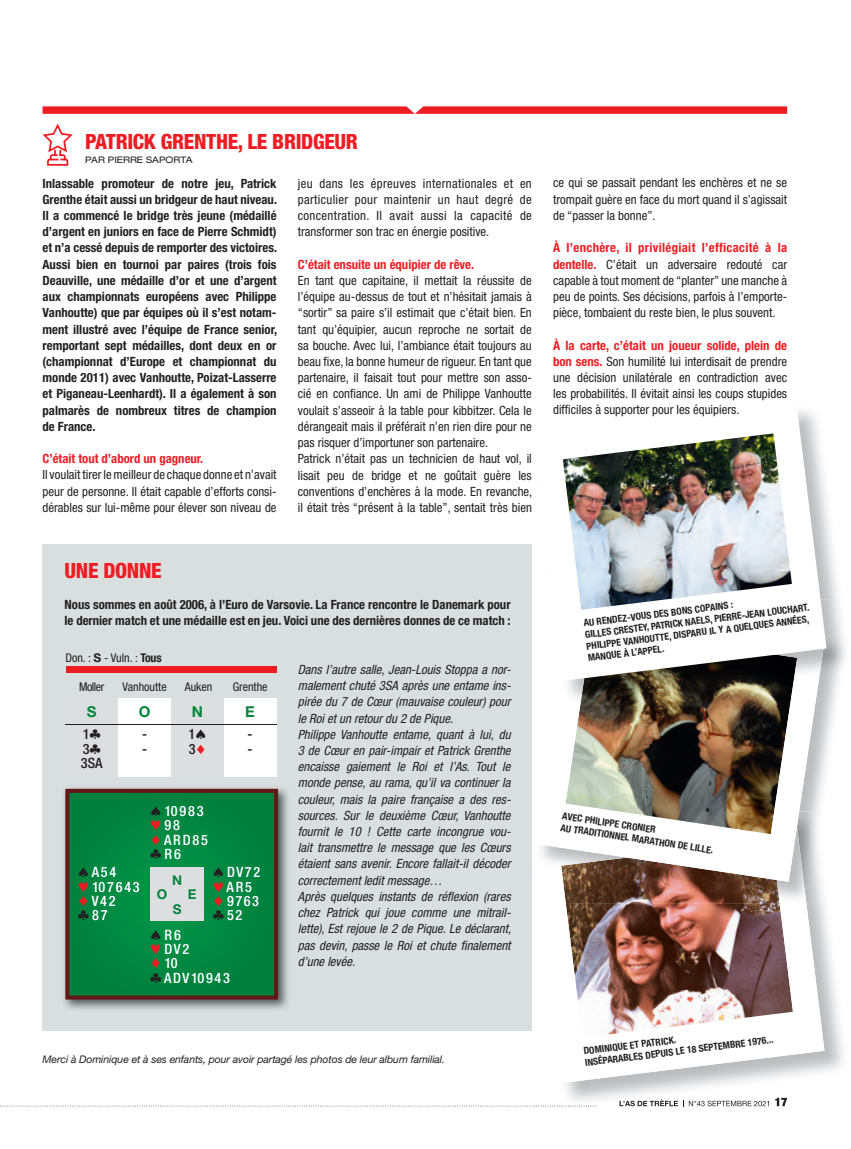
<style>
.page{position:relative;width:851px;height:1149px;background:#fff}
.page>*{position:absolute;margin:0;border:0;box-sizing:border-box;transform-origin:0 0}
.t1{font:800 condensed 21px "Helvetica Neue";letter-spacing:-.015em;color:#ee1d23}
.t2{font:700 15px "Helvetica Neue";color:#00853d}
.t3{font:500 condensed 14.25px/14.2px "Helvetica Neue";letter-spacing:-.04em;color:#fff}
.t4{font:500 condensed 14.25px/14.2px "Helvetica Neue";color:#231f20}
.t5{font:700 13.5px "Helvetica Neue";color:#00853d}
.t6{font:condensed 12.75px/16.2px "Helvetica Neue";color:#231f20;text-align:justify}
.t7{font:700 condensed 12.75px/16.2px "Helvetica Neue";color:#231f20;text-align:justify}
.t8{font:italic condensed 12.75px/16.2px "Helvetica Neue";color:#231f20}
.t9{font:700 condensed 12.75px "Helvetica Neue";color:#ee1d23}
.t10{font:condensed 12px "Helvetica Neue";color:#231f20}
.t11{font:italic 10.5px "Helvetica Neue";letter-spacing:-.01em;color:#231f20}
.t12{font:700 condensed 9.75px/11.7px "Helvetica Neue";color:#231f20}
.t13{font:expanded 9px "Helvetica Neue";color:#231f20}
.s1{font-weight:700;font-stretch:normal}
.s2{font-weight:700}
.s3{color:#ee1d23}
.s4{color:#231f20}
.s5{font-weight:700;color:#ee1d23}
.s6{font-style:italic}
</style>
<div class="page">
<img style="left:566px;top:904px;width:277px;height:202px">
<img style="left:619px;top:1098px;width:59px;height:7px">
<img style="left:684px;top:1100px;width:88px;height:5px">
<svg style="left:775px;top:1097px;width:11px;height:8px"></svg>
<svg style="left:0;top:1105px;width:596px;height:1px"></svg>
<img style="left:531px;top:810px;width:293px;height:272px">
<svg style="left:566px;top:1008px;width:254px;height:69px"></svg>
<svg style="left:43px;top:123px;width:30px;height:43px"></svg>
<div style="left:43px;top:544px;width:488px;height:487px;background:#d9dfdf"></div>
<div style="left:66px;top:666px;width:53px;height:6px;background:#ee1d23"></div>
<div style="left:171px;top:666px;width:53px;height:6px;background:#ee1d23"></div>
<div style="left:224px;top:666px;width:52px;height:6px;background:#ee1d23"></div>
<div style="left:119px;top:666px;width:52px;height:6px;background:#ee1d23"></div>
<div style="left:65px;top:698px;width:59px;height:78px;background:#dddee0"></div>
<div style="left:168px;top:698px;width:59px;height:78px;background:#dddee0"></div>
<div style="left:118px;top:698px;width:53px;height:78px;background:#fff"></div>
<div style="left:224px;top:698px;width:52px;height:78px;background:#fff"></div>
<hr style="left:65px;top:723px;width:211px;height:1px;background:#231f20">
<img style="left:63px;top:787px;width:225px;height:223px">
<svg style="left:65px;top:788px;width:213px;height:211px;background:#097d3e"></svg>
<div style="left:150px;top:866px;width:53px;height:53px;background:#dddee0"></div>
<svg style="left:43px;top:106px;width:744px;height:8px;background:#ef2e34"></svg>
<img style="left:806px;top:881px;width:18px;height:22px">
<img style="left:535px;top:881px;width:271px;height:22px">
<img style="left:534px;top:704px;width:291px;height:177px">
<svg style="left:543px;top:800px;width:231px;height:64px"></svg>
<img style="left:564px;top:680px;width:261px;height:24px">
<img style="left:562px;top:408px;width:264px;height:272px">
<svg style="left:566px;top:581px;width:256px;height:86px"></svg>
<h1 class="t1" style="left:85px;top:128px;width:274px">PATRICK GRENTHE, LE BRIDGEUR</h1>
<p class="t13" style="left:85px;top:154px;width:109px">PAR PIERRE SAPORTA</p>
<p class="t7" style="left:43px;top:175px;width:236px">Inlassable promoteur de notre jeu, Patrick Grenthe était aussi un bridgeur de haut niveau.<br>Il a commencé le bridge très jeune (médaillé d’argent en juniors en face de Pierre Schmidt) et n’a cessé depuis de remporter des victoires.<br>Aussi bien en tournoi par paires (trois fois Deauville, une médaille d’or et une d’argent aux championnats européens avec Philippe Vanhoutte) que par équipes où il s’est notam&shy;ment illustré avec l’équipe de France senior, remportant sept médailles, dont deux en or (championnat d’Europe et championnat du monde 2011) avec Vanhoutte, Poizat-Lasserre et Piganeau-Leenhardt). Il a également à son palmarès de nombreux titres de champion de France.</p>
<p class="t9" style="left:43px;top:451px;width:162px">C’était tout d’abord un gagneur.</p>
<p class="t6" style="left:43px;top:466px;width:235px">Il voulait tirer le meilleur de chaque donne et n’avait peur de personne. Il était capable d’efforts consi&shy;dérables sur lui-même pour élever son niveau de</p>
<h1 class="t1" style="left:65px;top:557px;width:99px">UNE DONNE</h1>
<p class="t6" style="left:298px;top:175px;width:235px">jeu dans les épreuves internationales et en particulier pour maintenir un haut degré de concentration. Il avait aussi la capacité de transformer son trac en énergie positive.</p>
<p class="t9" style="left:298px;top:256px;width:178px">C’était ensuite un équipier de rêve.</p>
<p class="t6" style="left:298px;top:272px;width:236px;text-align:left">En tant que capitaine, il mettait la réussite de l’équipe au-dessus de tout et n’hésitait jamais à “sortir” sa paire s’il estimait que c’était bien. En tant qu’équipier, aucun reproche ne sortait de sa bouche. Avec lui, l’ambiance était toujours au beau fixe, la bonne humeur de rigueur. En tant que partenaire, il faisait tout pour mettre son asso&shy;cié en confiance. Un ami de Philippe Vanhoutte voulait s’asseoir à la table pour kibbitzer. Cela le dérangeait mais il préférait n’en rien dire pour ne pas risquer d’importuner son partenaire.<br>Patrick n’était pas un technicien de haut vol, il lisait peu de bridge et ne goûtait guère les conventions d’enchères à la mode. En revanche, il était très “présent à la table”, sentait très bien</p>
<p class="t7" style="left:65px;top:596px;width:447px">Nous sommes en août 2006, à l’Euro de Varsovie. La France rencontre le Danemark pour le dernier match et une médaille est en jeu. Voici une des dernières donnes de ce match :</p>
<p class="t10" style="left:65px;top:650px;width:98px">Don. : <span class="s1">S</span> - Vuln. : <span class="s2">Tous</span></p>
<p class="t10" style="left:79px;top:679px;width:27px">Moller</p>
<p class="t10" style="left:122px;top:679px;width:46px">Vanhoutte</p>
<p class="t10" style="left:185px;top:679px;width:29px">Auken</p>
<p class="t10" style="left:233px;top:679px;width:36px">Grenthe</p>
<p class="t2" style="left:87px;top:702px;width:11px">S</p>
<p class="t2" style="left:139px;top:702px;width:13px">O</p>
<p class="t2" style="left:192px;top:702px;width:13px">N</p>
<p class="t2" style="left:245px;top:702px;width:11px">E</p>
<p class="t4" style="left:81px;top:726px;width:23px">1♣<br>3♣<br>3SA</p>
<p class="t4" style="left:188px;top:726px;width:19px">1♠<br>3<span class="s3">♦</span></p>
<p class="t4" style="left:142px;top:726px;width:7px">- -</p>
<p class="t4" style="left:247px;top:726px;width:7px">- -</p>
<p class="t3" style="left:78px;top:864px;width:63px"><span class="s4">♠</span> A 5 4<br><span class="s3">♥</span> 10 7 6 4 3 <span class="s3">♦</span> V 4 2 <span class="s4">♣</span>8 7</p>
<p class="t3" style="left:150px;top:803px;width:59px"><span class="s4">♠</span> 10 9 8 3 <span class="s3">♥</span> 9 8<br><span class="s3">♦</span> A R D 8 5 <span class="s4">♣</span> R 6</p>
<p class="t5" style="left:172px;top:871px;width:12px">N</p>
<p class="t5" style="left:157px;top:885px;width:12px">O</p>
<p class="t5" style="left:188px;top:885px;width:10px">E</p>
<p class="t5" style="left:173px;top:900px;width:10px">S</p>
<p class="t3" style="left:213px;top:864px;width:49px"><span class="s4">♠</span> D V 7 2 <span class="s3">♥</span> A R 5 <span class="s3">♦</span> 9 7 6 3 <span class="s4">♣</span>5 2</p>
<p class="t3" style="left:150px;top:927px;width:81px"><span class="s4">♠</span> R 6<br><span class="s3">♥</span> D V 2<br><span class="s3">♦</span> 10<br><span class="s4">♣</span> A D V 10 9 4 3</p>
<p class="t8" style="left:298px;top:661px;width:215px">Dans l’autre salle, Jean-Louis Stoppa a nor&shy;malement chuté 3SA après une entame ins&shy;pirée du 7 de Cœur (mauvaise couleur) pour le Roi et un retour du 2 de Pique.<br>Philippe Vanhoutte entame, quant à lui, du 3 de Cœur en pair-impair et Patrick Grenthe encaisse gaiement le Roi et l’As. Tout le monde pense, au rama, qu’il va continuer la couleur, mais la paire française a des res&shy;sources. Sur le deuxième Cœur, Vanhoutte fournit le 10 ! Cette carte incongrue vou&shy;lait transmettre le message que les Cœurs étaient sans avenir. Encore fallait-il décoder correctement ledit message…<br>Après quelques instants de réflexion (rares chez Patrick qui joue comme une mitrail&shy;lette), Est rejoue le 2 de Pique. Le déclarant, pas devin, passe le Roi et chute finalement d’une levée.</p>
<p class="t11" style="left:43px;top:1052px;width:404px">Merci à Dominique et à ses enfants, pour avoir partagé les photos de leur album familial.</p>
<p class="t6" style="left:553px;top:175px;width:235px">ce qui se passait pendant les enchères et ne se trompait guère en face du mort quand il s’agissait de “passer la bonne”.</p>
<p class="t6" style="left:553px;top:239px;width:235px"><span class="s5">À l’enchère, il privilégiait l’efficacité à la dentelle.</span> C’était un adversaire redouté car capable à tout moment de “planter” une manche à peu de points. Ses décisions, parfois à l’emporte&shy;pièce, tombaient du reste bien, le plus souvent.</p>
<p class="t6" style="left:553px;top:337px;width:235px"><span class="s5">À la carte, c’était un joueur solide, plein de bon sens.</span> Son humilité lui interdisait de prendre une décision unilatérale en contradiction avec les probabilités. Il évitait ainsi les coups stupides difficiles à supporter pour les équipiers<span class="s6">.</span></p>
<p class="t12" style="left:583px;top:616px;width:227px;rotate:-7deg">AU RENDEZ-VOUS DES BONS COPAINS :<br>GILLES CRESTEY, PATRICK NAELS, PIERRE-JEAN LOUCHART.<br>PHILIPPE VANHOUTTE, DISPARU IL Y A QUELQUES ANNÉES, MANQUE À L’APPEL.</p>
<p class="t12" style="left:563px;top:809px;width:156px;rotate:9deg">AVEC PHILIPPE CRONIER<br>AU TRADITIONNEL MARATHON DE LILLE.</p>
<p class="t12" style="left:583px;top:1044px;width:191px;rotate:-7deg">DOMINIQUE ET PATRICK.<br>INSÉPARABLES DEPUIS LE 18 SEPTEMBRE 1976...</p>
</div>
